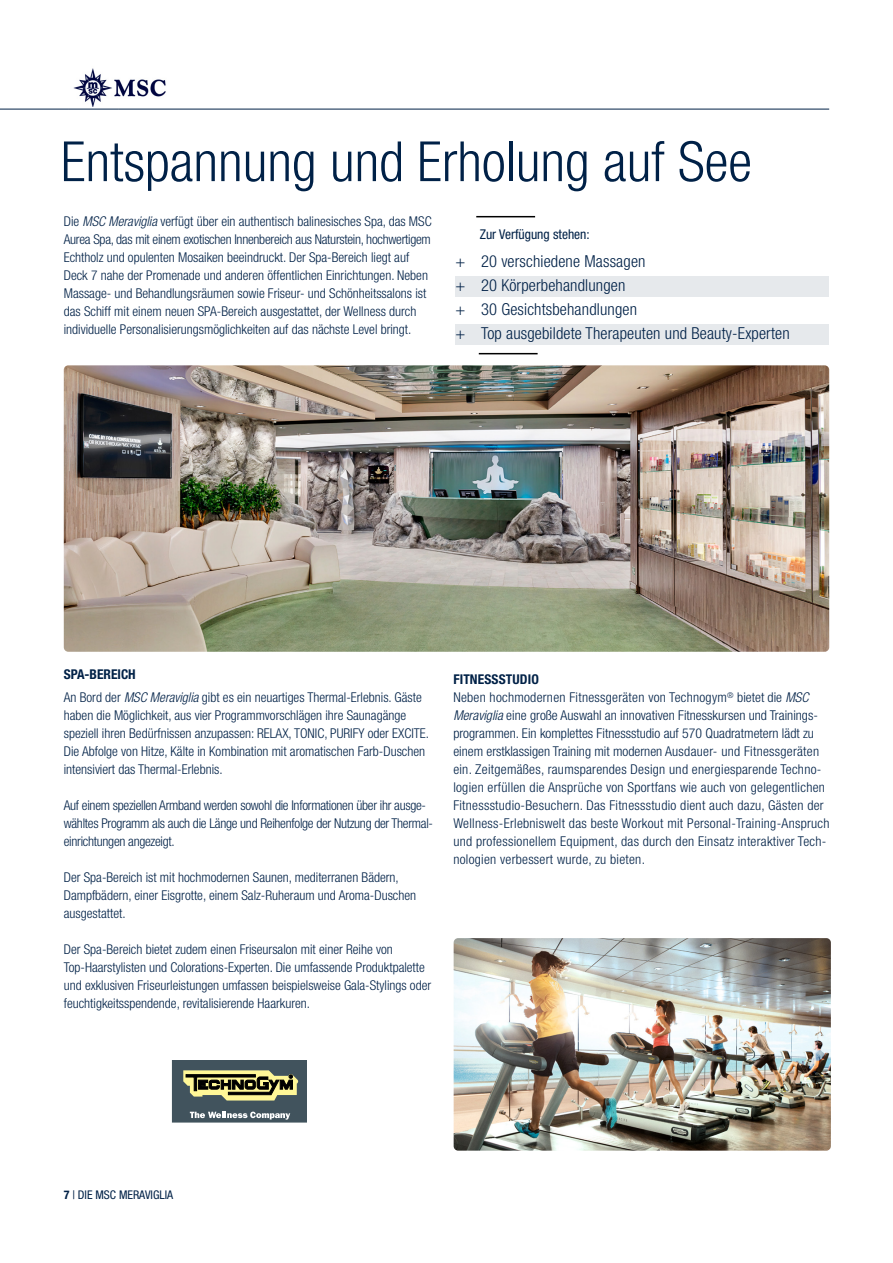
<style>
.page{position:relative;width:893px;height:1263px;background:#fff}
.page>*{position:absolute;margin:0;border:0;box-sizing:border-box;transform-origin:0 0}
.t1{font:300 condensed 55.5px "Helvetica Neue LT Pro";color:#002147}
.t2{font:300 condensed 16.5px/24px "Helvetica Neue LT Pro";letter-spacing:.01em;color:#002147}
.t3{font:300 condensed 13.5px/18px "Helvetica Neue LT Pro";color:#002147}
.t4{font:300 condensed 13.5px/18px "Helvetica Neue LT Pro";letter-spacing:.02em;color:#002147}
.t5{font:300 condensed 13.5px/18px "Helvetica Neue LT Pro";letter-spacing:-.02em;color:#002147}
.t6{font:condensed 13.5px "Helvetica Neue LT Pro";color:#002147}
.t7{font:condensed 12px "Helvetica Neue LT Pro";color:#002147}
.s1{font-family:"Helvetica Neue LT Std";font-style:italic}
.s2{font-weight:700}
</style>
<div class="page">
<hr style="left:0;top:109px;width:69px;height:1px;background:#002147">
<hr style="left:69px;top:109px;width:49px;height:1px;background:#002147">
<hr style="left:118px;top:109px;width:711px;height:1px;background:#002147">
<img style="left:73px;top:68px;width:93px;height:39px">
<img style="left:454px;top:938px;width:377px;height:213px">
<img style="left:64px;top:365px;width:765px;height:287px">
<div style="left:455px;top:276px;width:374px;height:21px;background:#e6e9ec"></div>
<hr style="left:479px;top:353px;width:59px;height:1px;background:#000">
<hr style="left:476px;top:216px;width:59px;height:1px;background:#000">
<div style="left:455px;top:324px;width:374px;height:21px;background:#e6e9ec"></div>
<svg style="left:172px;top:1060px;width:135px;height:62px;background:#656e61"></svg>
<h1 class="t1" style="left:61px;top:130px;width:693px">Entspannung und Erholung auf See</h1>
<p class="t3" style="left:64px;top:212px;width:369px">Die <span class="s1">MSC Meraviglia</span> verfügt über ein authentisch balinesisches Spa, das MSC Aurea Spa, das mit einem exotischen Innenbereich aus Naturstein, hochwertigem Echtholz und opulenten Mosaiken beeindruckt. Der Spa-Bereich liegt auf Deck 7 nahe der Promenade und anderen öffentlichen Einrichtungen. Neben Massage- und Behandlungsräumen sowie Friseur- und Schönheitssalons ist das Schiff mit einem neuen SPA-Bereich ausgestattet, der Wellness durch individuelle Personalisierungsmöglichkeiten auf das nächste Level bringt.</p>
<p class="t6" style="left:480px;top:226px;width:111px">Zur Verfügung stehen:</p>
<p class="t2" style="left:456px;top:249px;width:336px">+ 20 verschiedene Massagen<br>+ 20 Körperbehandlungen<br>+ 30 Gesichtsbehandlungen<br>+ Top ausgebildete Therapeuten und Beauty-Experten</p>
<p class="t3" style="left:64px;top:663px;width:360px;line-height:23px"><span class="s2">SPA-BEREICH<br></span>An Bord der <span class="s1">MSC Meraviglia</span> gibt es ein neuartiges Thermal-Erlebnis. Gäste</p>
<p class="t3" style="left:64px;top:706px;width:367px">haben die Möglichkeit, aus vier Programmvorschlägen ihre Saunagänge speziell ihren Bedürfnissen anzupassen: RELAX, TONIC, PURIFY oder EXCITE.<br>Die Abfolge von Hitze, Kälte in Kombination mit aromatischen Farb-Duschen intensiviert das Thermal-Erlebnis.</p>
<p class="t5" style="left:64px;top:796px;width:371px">Auf einem speziellen Armband werden sowohl die Informationen über ihr ausge&shy;wähltes Programm als auch die Länge und Reihenfolge der Nutzung der Thermal&shy;einrichtungen angezeigt.</p>
<p class="t3" style="left:64px;top:868px;width:354px">Der Spa-Bereich ist mit hochmodernen Saunen, mediterranen Bädern,<br>Dampfbädern, einer Eisgrotte, einem Salz-Ruheraum und Aroma-Duschen ausgestattet.</p>
<p class="t3" style="left:64px;top:940px;width:369px">Der Spa-Bereich bietet zudem einen Friseursalon mit einer Reihe von Top-Haarstylisten und Colorations-Experten. Die umfassende Produktpalette und exklusiven Friseurleistungen umfassen beispielsweise Gala-Stylings oder feuchtigkeitsspendende, revitalisierende Haarkuren.</p>
<p class="t4" style="left:453px;top:670px;width:378px"><span class="s2">FITNESSSTUDIO<br></span>Neben hochmodernen Fitnessgeräten von Technogym<sup>®</sup> bietet die <span class="s1">MSC Meraviglia</span> eine große Auswahl an innovativen Fitnesskursen und Trainings&shy;programmen. Ein komplettes Fitnessstudio auf 570 Quadratmetern lädt zu einem erstklassigen Training mit modernen Ausdauer- und Fitnessgeräten ein. Zeitgemäßes, raumsparendes Design und energiesparende Techno&shy;logien erfüllen die Ansprüche von Sportfans wie auch von gelegentlichen Fitnessstudio-Besuchern. Das Fitnessstudio dient auch dazu, Gästen der Wellness-Erlebniswelt das beste Workout mit Personal-Training-Anspruch und professionellem Equipment, das durch den Einsatz interaktiver Tech&shy;nologien verbessert wurde, zu bieten.</p>
<p class="t7" style="left:64px;top:1188px;width:111px"><span class="s2">7</span> | DIE MSC MERAVIGLIA</p>
</div>
